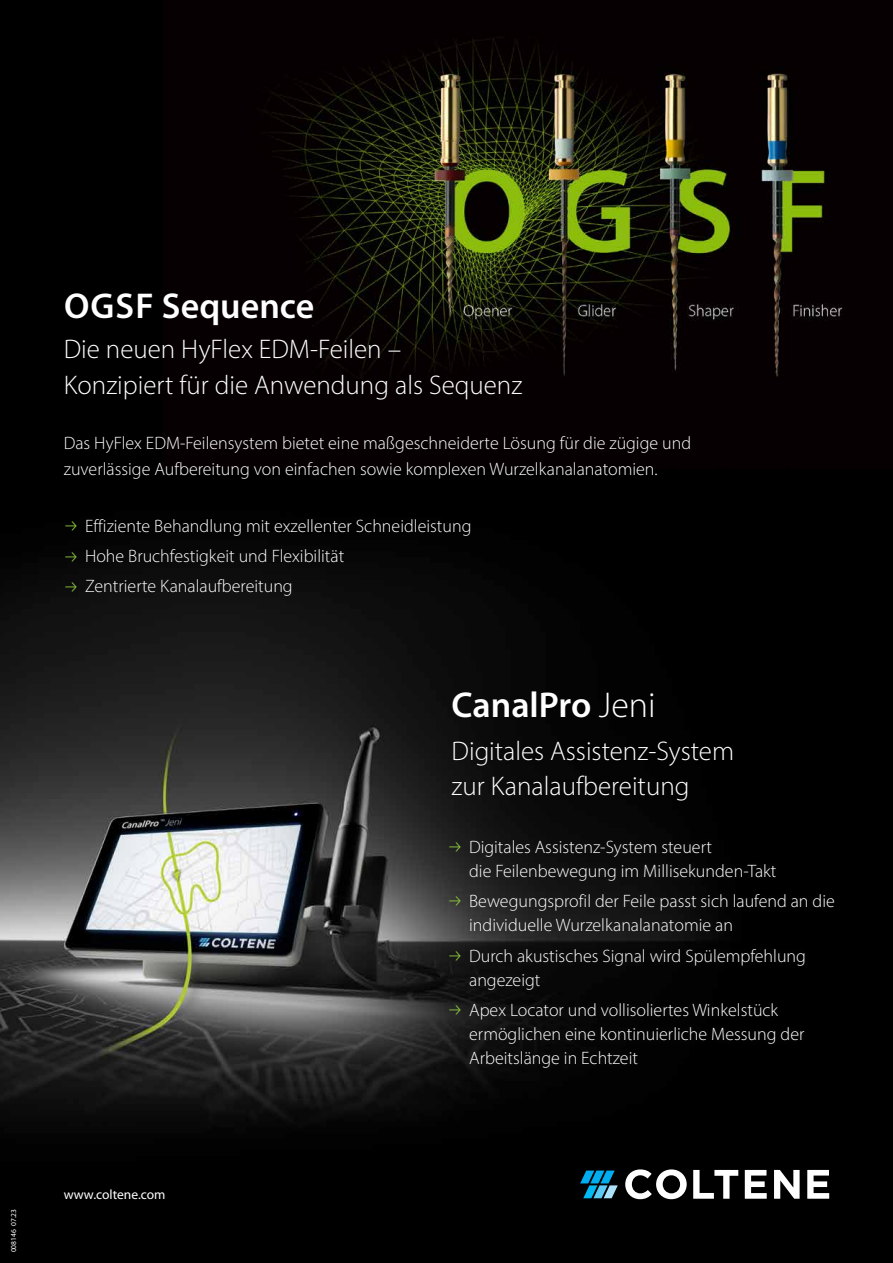
<style>
.page{position:relative;width:893px;height:1263px;background:#fff}
.page>*{position:absolute;margin:0;border:0;box-sizing:border-box;transform-origin:0 0}
.t1{font:600 36px "Myriad Pro";color:#fff}
.t2{font:300 27px/34.2px "Myriad Pro";color:#fff}
.t3{font:300 18px/24px "Myriad Pro";color:#fff}
.t4{font:13.5px "Myriad Pro";color:#fff}
.t5{font:7.5px "Myriad Pro";color:#fff}
.s1{font-weight:300}
</style>
<div class="page">
<img style="left:0;top:0;width:893px;height:1263px">
<svg style="left:625px;top:1169px;width:62px;height:30px"></svg>
<svg style="left:693px;top:1170px;width:45px;height:29px"></svg>
<svg style="left:745px;top:1170px;width:22px;height:29px"></svg>
<svg style="left:774px;top:1170px;width:26px;height:29px"></svg>
<svg style="left:807px;top:1170px;width:22px;height:29px"></svg>
<svg style="left:580px;top:1170px;width:38px;height:28px"></svg>
<img style="left:162px;top:0;width:731px;height:469px">
<div style="left:443px;top:833px;width:399px;height:242px;background:#231f20;opacity:.75"></div>
<svg style="left:65px;top:521px;width:12px;height:10px"></svg>
<svg style="left:65px;top:552px;width:12px;height:9px"></svg>
<svg style="left:65px;top:582px;width:12px;height:10px"></svg>
<svg style="left:450px;top:842px;width:11px;height:10px"></svg>
<svg style="left:450px;top:896px;width:11px;height:10px"></svg>
<svg style="left:450px;top:951px;width:11px;height:9px"></svg>
<svg style="left:450px;top:1005px;width:11px;height:10px"></svg>
<h1 class="t1" style="left:64px;top:283px;width:252px">OGSF Sequence</h1>
<h2 class="t2" style="left:64px;top:331px;width:460px;line-height:36px">Die neuen HyFlex EDM-Feilen –<br>Konzipiert für die Anwendung als Sequenz</h2>
<p class="t3" style="left:64px;top:430px;width:629px;line-height:25.5px">Das HyFlex EDM-Feilensystem bietet eine maßgeschneiderte Lösung für die zügige und zuverlässige Aufbereitung von einfachen sowie komplexen Wurzelkanalanatomien.</p>
<p class="t3" style="left:85px;top:510px;width:388px;line-height:30.3px">Effiziente Behandlung mit exzellenter Schneidleistung<br>Hohe Bruchfestigkeit und Flexibilität<br>Zentrierte Kanalaufbereitung</p>
<h1 class="t1" style="left:452px;top:682px;width:206px">CanalPro <span class="s1">Jeni</span></h1>
<h2 class="t2" style="left:452px;top:734px;width:284px">Digitales Assistenz-System zur Kanalaufbereitung</h2>
<p class="t3" style="left:469px;top:835px;width:309px">Digitales Assistenz-System steuert<br>die Feilenbewegung im Millisekunden-Takt</p>
<p class="t3" style="left:469px;top:889px;width:367px">Bewegungsprofil der Feile passt sich laufend an die individuelle Wurzelkanalanatomie an</p>
<p class="t3" style="left:469px;top:944px;width:338px">Durch akustisches Signal wird Spülempfehlung angezeigt</p>
<p class="t3" style="left:469px;top:998px;width:337px">Apex Locator und vollisoliertes Winkelstück ermöglichen eine kontinuierliche Messung der<br>Arbeitslänge in Echtzeit</p>
<p class="t5" style="left:10px;top:1252px;width:45px;rotate:-90deg">008146 07.23</p>
<p class="t4" style="left:64px;top:1187px;width:103px">www.coltene.com</p>
</div>
